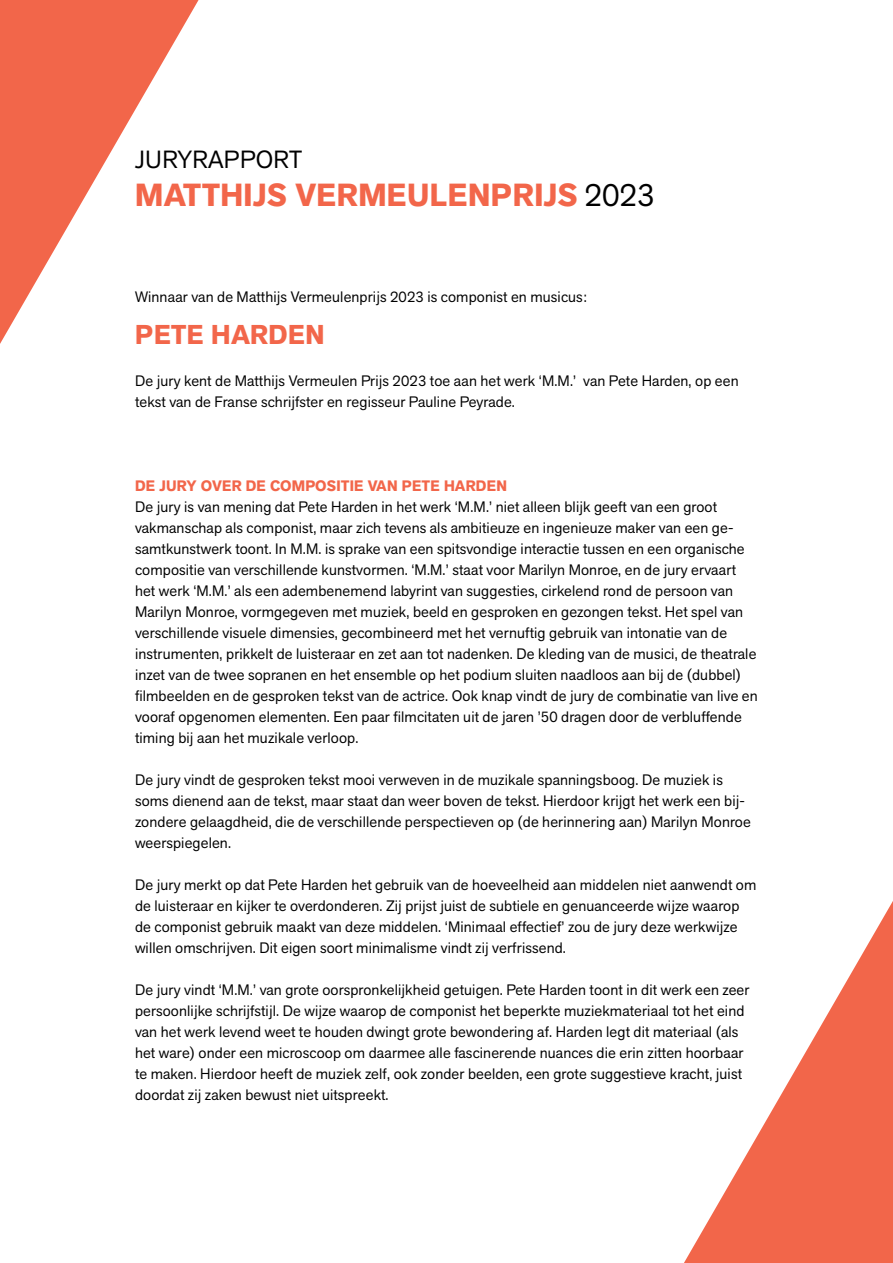
<style>
.page{position:relative;width:893px;height:1263px;background:#fff}
.page>*{position:absolute;margin:0;border:0;box-sizing:border-box;transform-origin:0 0}
.t1{font:700 31.65px "Akzid Grtsk Next";letter-spacing:.01em;color:#f2664a}
.t2{font:700 27px "Akzid Grtsk Next";letter-spacing:.01em;color:#f2664a}
.t3{font:24.6px "Akzid Grtsk Next";letter-spacing:.01em;color:#000}
.t4{font:15px/21px "Akzid Grtsk Next";letter-spacing:.01em;color:#000}
.t5{font:700 15px "Akzid Grtsk Next";letter-spacing:.01em;color:#f2664a}
.s1{font-weight:400;color:#000}
</style>
<div class="page">
<svg style="left:0;top:0;width:199px;height:344px"></svg>
<svg style="left:684px;top:901px;width:209px;height:362px"></svg>
<h3 class="t3" style="left:135px;top:143px;width:169px">JURYRAPPORT</h3>
<h1 class="t1" style="left:135px;top:174px;width:521px">MATTHIJS VERMEULENPRIJS <span class="s1">2023</span></h1>
<p class="t4" style="left:135px;top:286px;width:453px">Winnaar van de Matthijs Vermeulenprijs 2023 is componist en musicus:</p>
<h2 class="t2" style="left:135px;top:317px;width:191px">PETE HARDEN</h2>
<p class="t4" style="left:135px;top:370px;width:605px">De jury kent de Matthijs Vermeulen Prijs 2023 toe aan het werk ‘M.M.’ van Pete Harden, op een tekst van de Franse schrijfster en regisseur Pauline Peyrade.</p>
<p class="t5" style="left:135px;top:476px;width:373px">DE JURY OVER DE COMPOSITIE VAN PETE HARDEN</p>
<p class="t4" style="left:135px;top:496px;width:624px">De jury is van mening dat Pete Harden in het werk ‘M.M.’ niet alleen blijk geeft van een groot vakmanschap als componist, maar zich tevens als ambitieuze en ingenieuze maker van een ge&shy;samtkunstwerk toont. In M.M. is sprake van een spitsvondige interactie tussen en een organische compositie van verschillende kunstvormen. ‘M.M.’ staat voor Marilyn Monroe, en de jury ervaart het werk ‘M.M.’ als een adembenemend labyrint van suggesties, cirkelend rond de persoon van Marilyn Monroe, vormgegeven met muziek, beeld en gesproken en gezongen tekst. Het spel van verschillende visuele dimensies, gecombineerd met het vernuftig gebruik van intonatie van de instrumenten, prikkelt de luisteraar en zet aan tot nadenken. De kleding van de musici, de theatrale inzet van de twee sopranen en het ensemble op het podium sluiten naadloos aan bij de (dubbel) filmbeelden en de gesproken tekst van de actrice. Ook knap vindt de jury de combinatie van live en vooraf opgenomen elementen. Een paar filmcitaten uit de jaren ’50 dragen door de verbluffende timing bij aan het muzikale verloop.</p>
<p class="t4" style="left:135px;top:769px;width:617px">De jury vindt de gesproken tekst mooi verweven in de muzikale spanningsboog. De muziek is soms dienend aan de tekst, maar staat dan weer boven de tekst. Hierdoor krijgt het werk een bij&shy;zondere gelaagdheid, die de verschillende perspectieven op (de herinnering aan) Marilyn Monroe weerspiegelen.</p>
<p class="t4" style="left:135px;top:874px;width:623px">De jury merkt op dat Pete Harden het gebruik van de hoeveelheid aan middelen niet aanwendt om de luisteraar en kijker te overdonderen. Zij prijst juist de subtiele en genuanceerde wijze waarop de componist gebruik maakt van deze middelen. ‘Minimaal effectief’ zou de jury deze werkwijze willen omschrijven. Dit eigen soort minimalisme vindt zij verfrissend.</p>
<p class="t4" style="left:135px;top:979px;width:616px">De jury vindt ‘M.M.’ van grote oorspronkelijkheid getuigen. Pete Harden toont in dit werk een zeer persoonlijke schrijfstijl. De wijze waarop de componist het beperkte muziekmateriaal tot het eind van het werk levend weet te houden dwingt grote bewondering af. Harden legt dit materiaal (als het ware) onder een microscoop om daarmee alle fascinerende nuances die erin zitten hoorbaar te maken. Hierdoor heeft de muziek zelf, ook zonder beelden, een grote suggestieve kracht, juist doordat zij zaken bewust niet uitspreekt.</p>
</div>
